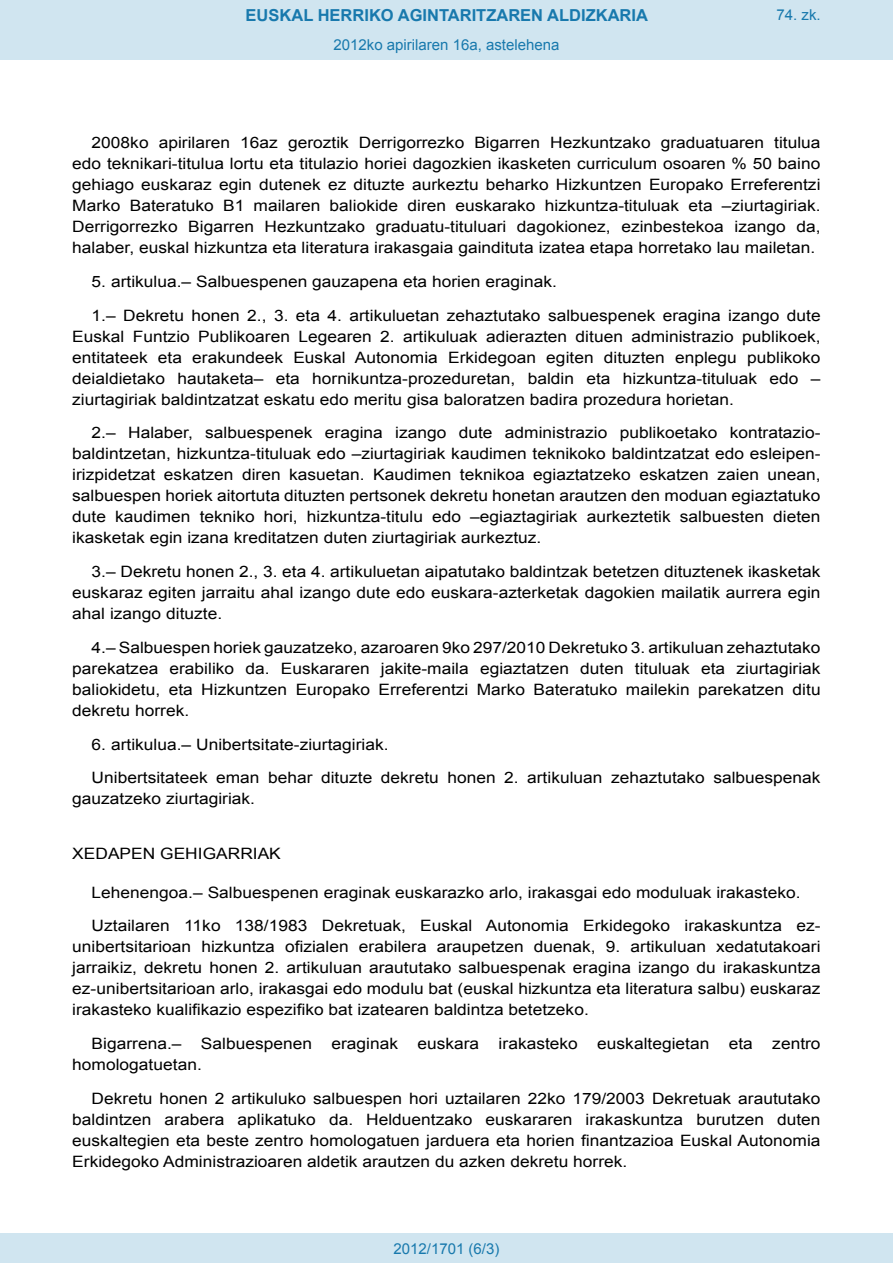
<style>
.page{position:relative;width:893px;height:1263px;background:#fff}
.page>*{position:absolute;margin:0;border:0;box-sizing:border-box;transform-origin:0 0}
.t1{font:700 16.5px "Arial";color:#1879ad}
.BOPVDetalle{font:15.6px/21px "Arial";color:#000;text-align:justify;scale:1.11 1}
.BOPVDisposicion{font:15.6px "Arial";color:#000;scale:1.11 1}
.Paginacion_Centro{font:15px "Arial";color:#1879ad}
</style>
<div class="page">
<div style="left:0;top:0;width:893px;height:60px;background:#d0e5f0"></div>
<div style="left:0;top:1233px;width:893px;height:30px;background:#d0e5f0"></div>
<p class="t1" style="left:246px;top:4px;width:404px">EUSKAL HERRIKO AGINTARITZAREN ALDIZKARIA</p>
<p class="Paginacion_Centro" style="left:333px;top:35px;width:227px">2012ko apirilaren 16a, astelehena</p>
<p class="Paginacion_Centro" style="left:776px;top:5px;width:46px">74. zk.</p>
<p class="BOPVDetalle" style="left:72px;top:132px;width:676px;text-indent:19px">2008ko apirilaren 16az geroztik Derrigorrezko Bigarren Hezkuntzako graduatuaren titulua edo teknikari-titulua lortu eta titulazio horiei dagozkien ikasketen curriculum osoaren % 50 baino gehiago euskaraz egin dutenek ez dituzte aurkeztu beharko Hizkuntzen Europako Erreferentzi Marko Bateratuko B1 mailaren baliokide diren euskarako hizkuntza-tituluak eta –ziurtagiriak.<br>Derrigorrezko Bigarren Hezkuntzako graduatu-tituluari dagokionez, ezinbestekoa izango da, halaber, euskal hizkuntza eta literatura irakasgaia gaindituta izatea etapa horretako lau mailetan.</p>
<p class="BOPVDetalle" style="left:92px;top:271px;width:421px">5. artikulua.– Salbuespenen gauzapena eta horien eraginak.</p>
<p class="BOPVDetalle" style="left:72px;top:305px;width:676px;text-indent:19px">1.– Dekretu honen 2., 3. eta 4. artikuluetan zehaztutako salbuespenek eragina izango dute Euskal Funtzio Publikoaren Legearen 2. artikuluak adierazten dituen administrazio publikoek, entitateek eta erakundeek Euskal Autonomia Erkidegoan egiten dituzten enplegu publikoko deialdietako hautaketa– eta hornikuntza-prozeduretan, baldin eta hizkuntza-tituluak edo – ziurtagiriak baldintzatzat eskatu edo meritu gisa baloratzen badira prozedura horietan.</p>
<p class="BOPVDetalle" style="left:72px;top:423px;width:676px;text-indent:19px">2.– Halaber, salbuespenek eragina izango dute administrazio publikoetako kontratazio&shy;baldintzetan, hizkuntza-tituluak edo –ziurtagiriak kaudimen teknikoko baldintzatzat edo esleipen&shy;irizpidetzat eskatzen diren kasuetan. Kaudimen teknikoa egiaztatzeko eskatzen zaien unean, salbuespen horiek aitortuta dituzten pertsonek dekretu honetan arautzen den moduan egiaztatuko dute kaudimen tekniko hori, hizkuntza-titulu edo –egiaztagiriak aurkeztetik salbuesten dieten ikasketak egin izana kreditatzen duten ziurtagiriak aurkeztuz.</p>
<p class="BOPVDetalle" style="left:72px;top:561px;width:676px;text-indent:19px">3.– Dekretu honen 2., 3. eta 4. artikuluetan aipatutako baldintzak betetzen dituztenek ikasketak euskaraz egiten jarraitu ahal izango dute edo euskara-azterketak dagokien mailatik aurrera egin ahal izango dituzte.</p>
<p class="BOPVDetalle" style="left:72px;top:637px;width:676px;text-indent:19px">4.– Salbuespen horiek gauzatzeko, azaroaren 9ko 297/2010 Dekretuko 3. artikuluan zehaztutako parekatzea erabiliko da. Euskararen jakite-maila egiaztatzen duten tituluak eta ziurtagiriak baliokidetu, eta Hizkuntzen Europako Erreferentzi Marko Bateratuko mailekin parekatzen ditu dekretu horrek.</p>
<p class="BOPVDetalle" style="left:92px;top:734px;width:269px">6. artikulua.– Unibertsitate-ziurtagiriak.</p>
<p class="BOPVDetalle" style="left:72px;top:768px;width:676px;text-indent:19px">Unibertsitateek eman behar dituzte dekretu honen 2. artikuluan zehaztutako salbuespenak gauzatzeko ziurtagiriak.</p>
<p class="BOPVDisposicion" style="left:72px;top:844px;width:189px">XEDAPEN GEHIGARRIAK</p>
<p class="BOPVDetalle" style="left:92px;top:882px;width:640px">Lehenengoa.– Salbuespenen eraginak euskarazko arlo, irakasgai edo moduluak irakasteko.</p>
<p class="BOPVDetalle" style="left:72px;top:915px;width:676px;text-indent:19px">Uztailaren 11ko 138/1983 Dekretuak, Euskal Autonomia Erkidegoko irakaskuntza ez&shy;unibertsitarioan hizkuntza ofizialen erabilera araupetzen duenak, 9. artikuluan xedatutakoari jarraikiz, dekretu honen 2. artikuluan araututako salbuespenak eragina izango du irakaskuntza ez-unibertsitarioan arlo, irakasgai edo modulu bat (euskal hizkuntza eta literatura salbu) euskaraz irakasteko kualifikazio espezifiko bat izatearen baldintza betetzeko.</p>
<p class="BOPVDetalle" style="left:72px;top:1033px;width:676px;text-indent:19px">Bigarrena.– Salbuespenen eraginak euskara irakasteko euskaltegietan eta zentro homologatuetan.</p>
<p class="BOPVDetalle" style="left:72px;top:1088px;width:676px;text-indent:19px">Dekretu honen 2 artikuluko salbuespen hori uztailaren 22ko 179/2003 Dekretuak araututako baldintzen arabera aplikatuko da. Helduentzako euskararen irakaskuntza burutzen duten euskaltegien eta beste zentro homologatuen jarduera eta horien finantzazioa Euskal Autonomia Erkidegoko Administrazioaren aldetik arautzen du azken dekretu horrek.</p>
<p class="Paginacion_Centro" style="left:393px;top:1238px;width:107px">2012/1701 (6/3)</p>
</div>
